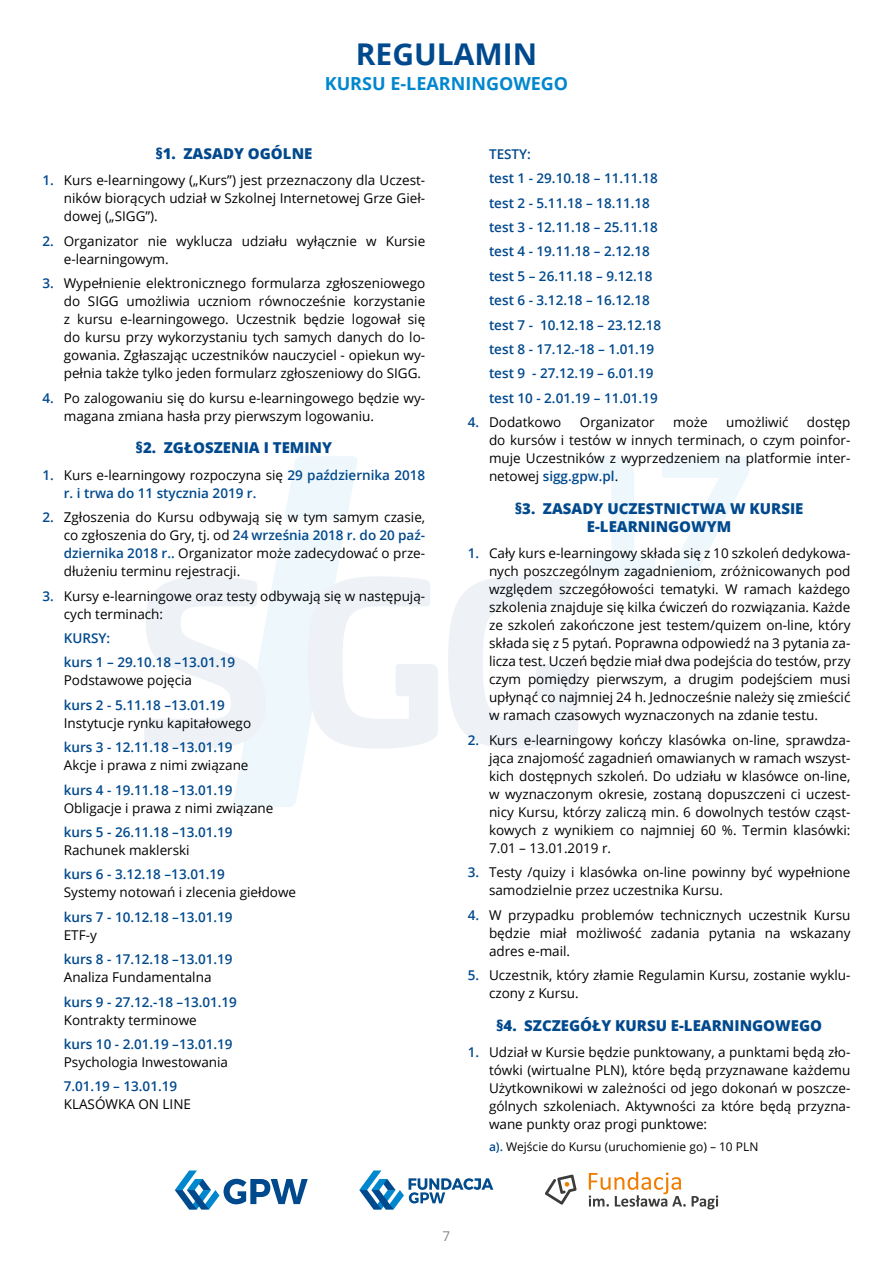
<style>
.page{position:relative;width:893px;height:1263px;background:#fff}
.page>*{position:absolute;margin:0;border:0;box-sizing:border-box;transform-origin:0 0}
.t1{font:700 30px "Open Sans";color:#00498d}
.t2{font:700 18px "Open Sans";color:#0087ce}
.t3{font:800 15px/18px "Open Sans";color:#00498d;text-align:center}
.t4{font:13.5px/18px "Open Sans";color:#000;text-align:justify}
.t5{font:600 13.5px/24.5px "Open Sans";color:#00498d}
.t6{font:13.5px "Open Sans";color:#878787}
.t7{font:12px "Open Sans";color:#000}
.s1{font-weight:600;color:#00498d}
.s2{font-weight:400;color:#000}
</style>
<div class="page">
<svg style="left:175px;top:1170px;width:133px;height:39px"></svg>
<svg style="left:285px;top:456px;width:72px;height:64px"></svg>
<svg style="left:588px;top:456px;width:67px;height:119px"></svg>
<svg style="left:448px;top:576px;width:130px;height:173px"></svg>
<svg style="left:144px;top:534px;width:294px;height:273px"></svg>
<svg style="left:662px;top:457px;width:87px;height:118px"></svg>
<svg style="left:545px;top:1174px;width:32px;height:31px"></svg>
<svg style="left:589px;top:1172px;width:129px;height:37px"></svg>
<svg style="left:359px;top:1170px;width:134px;height:39px"></svg>
<h1 class="t1" style="left:356px;top:33px;width:183px">REGULAMIN</h1>
<h2 class="t2" style="left:325px;top:71px;width:245px">KURSU E-LEARNINGOWEGO</h2>
<p class="t3" style="left:155px;top:144px;width:159px">§1. ZASADY OGÓLNE</p>
<p class="t4" style="left:64px;top:171px;width:363px;text-indent:-21px"><span class="s1">1.</span> Kurs e-learningowy („Kurs”) jest przeznaczony dla Uczest&shy;ników biorących udział w Szkolnej Internetowej Grze Gieł&shy;dowej („SIGG”).</p>
<p class="t4" style="left:64px;top:232px;width:363px;text-indent:-21px"><span class="s1">2.</span> Organizator nie wyklucza udziału wyłącznie w Kursie e-learningowym.</p>
<p class="t4" style="left:64px;top:274px;width:363px;text-indent:-21px"><span class="s1">3.</span> Wypełnienie elektronicznego formularza zgłoszeniowego do SIGG umożliwia uczniom równocześnie korzystanie z kursu e-learningowego. Uczestnik będzie logował się do kursu przy wykorzystaniu tych samych danych do lo&shy;gowania. Zgłaszając uczestników nauczyciel - opiekun wy&shy;pełnia także tylko jeden formularz zgłoszeniowy do SIGG.</p>
<p class="t4" style="left:64px;top:388px;width:363px;text-indent:-21px"><span class="s1">4.</span> Po zalogowaniu się do kursu e-learningowego będzie wy&shy;magana zmiana hasła przy pierwszym logowaniu.</p>
<p class="t3" style="left:136px;top:438px;width:198px">§2. ZGŁOSZENIA I TEMINY</p>
<p class="t5" style="left:64px;top:466px;width:363px;line-height:18px;text-indent:-21px">1. <span class="s2">Kurs e-learningowy rozpoczyna się</span> 29 października 2018 r. i trwa do 11 stycznia 2019 r.</p>
<p class="t4" style="left:64px;top:508px;width:363px;text-indent:-21px"><span class="s1">2.</span> Zgłoszenia do Kursu odbywają się w tym samym czasie, co zgłoszenia do Gry, tj. od <span class="s1">24 września 2018 r. do 20 paź&shy;dziernika 2018 r..</span> Organizator może zadecydować o prze&shy;dłużeniu terminu rejestracji.</p>
<p class="t4" style="left:64px;top:586px;width:363px;text-indent:-21px"><span class="s1">3.</span> Kursy e-learningowe oraz testy odbywają się w następują&shy;cych terminach:</p>
<p class="t5" style="left:64px;top:626px;width:173px">KURSY:<br>kurs 1 – 29.10.18 –13.01.19</p>
<p class="t4" style="left:64px;top:671px;width:130px">Podstawowe pojęcia</p>
<p class="t5" style="left:64px;top:692px;width:163px">kurs 2 - 5.11.18 –13.01.19</p>
<p class="t4" style="left:64px;top:714px;width:189px">Instytucje rynku kapitałowego</p>
<p class="t5" style="left:64px;top:735px;width:170px">kurs 3 - 12.11.18 –13.01.19</p>
<p class="t4" style="left:64px;top:756px;width:186px">Akcje i prawa z nimi związane</p>
<p class="t5" style="left:64px;top:777px;width:170px">kurs 4 - 19.11.18 –13.01.19</p>
<p class="t4" style="left:64px;top:798px;width:211px">Obligacje i prawa z nimi związane</p>
<p class="t5" style="left:64px;top:820px;width:170px">kurs 5 - 26.11.18 –13.01.19</p>
<p class="t4" style="left:64px;top:841px;width:127px">Rachunek maklerski</p>
<p class="t5" style="left:64px;top:862px;width:163px">kurs 6 - 3.12.18 –13.01.19</p>
<p class="t4" style="left:64px;top:883px;width:234px">Systemy notowań i zlecenia giełdowe</p>
<p class="t5" style="left:64px;top:904px;width:170px">kurs 7 - 10.12.18 –13.01.19</p>
<p class="t4" style="left:64px;top:925px;width:35px">ETF-y</p>
<p class="t5" style="left:64px;top:947px;width:170px">kurs 8 - 17.12.18 –13.01.19</p>
<p class="t4" style="left:64px;top:968px;width:149px">Analiza Fundamentalna</p>
<p class="t5" style="left:64px;top:989px;width:175px">kurs 9 - 27.12.-18 –13.01.19</p>
<p class="t4" style="left:64px;top:1010px;width:135px">Kontrakty terminowe</p>
<p class="t5" style="left:64px;top:1031px;width:170px">kurs 10 - 2.01.19 –13.01.19</p>
<p class="t4" style="left:64px;top:1053px;width:166px">Psychologia Inwestowania</p>
<p class="t5" style="left:64px;top:1074px;width:115px">7.01.19 – 13.01.19</p>
<p class="t4" style="left:64px;top:1095px;width:129px">KLASÓWKA ON LINE</p>
<p class="t5" style="left:489px;top:141px;width:174px">TESTY:<br>test 1 - 29.10.18 – 11.11.18 test 2 - 5.11.18 – 18.11.18 test 3 - 12.11.18 – 25.11.18 test 4 - 19.11.18 – 2.12.18 test 5 – 26.11.18 – 9.12.18 test 6 - 3.12.18 – 16.12.18 test 7 - 10.12.18 – 23.12.18 test 8 - 17.12.-18 – 1.01.19 test 9 - 27.12.19 – 6.01.19 test 10 - 2.01.19 – 11.01.19</p>
<p class="t4" style="left:468px;top:413px;width:95px"><span class="s1">4.</span> Dodatkowo</p>
<p class="t4" style="left:580px;top:413px;width:76px">Organizator</p>
<p class="t4" style="left:673px;top:413px;width:36px">może</p>
<p class="t4" style="left:726px;top:413px;width:64px">umożliwić</p>
<p class="t4" style="left:489px;top:413px;width:363px;text-indent:318px">dostęp do kursów i testów w innych terminach, o czym poinfor&shy;muje Uczestników z wyprzedzeniem na platformie inter&shy;netowej <span class="s1">sigg.gpw.pl</span>.</p>
<p class="t3" style="left:515px;top:499px;width:290px">§3. ZASADY UCZESTNICTWA W KURSIE<br>E-LEARNINGOWYM</p>
<p class="t4" style="left:489px;top:544px;width:363px;text-indent:-21px"><span class="s1">1.</span> Cały kurs e-learningowy składa się z 10 szkoleń dedykowa&shy;nych poszczególnym zagadnieniom, zróżnicowanych pod względem szczegółowości tematyki. W ramach każdego szkolenia znajduje się kilka ćwiczeń do rozwiązania. Każde ze szkoleń zakończone jest testem/quizem on-line, który składa się z 5 pytań. Poprawna odpowiedź na 3 pytania za&shy;licza test. Uczeń będzie miał dwa podejścia do testów, przy czym pomiędzy pierwszym, a drugim podejściem musi upłynąć co najmniej 24 h. Jednocześnie należy się zmieścić w ramach czasowych wyznaczonych na zdanie testu.</p>
<p class="t4" style="left:489px;top:731px;width:363px;text-indent:-21px"><span class="s1">2.</span> Kurs e-learningowy kończy klasówka on-line, sprawdza&shy;jąca znajomość zagadnień omawianych w ramach wszyst&shy;kich dostępnych szkoleń. Do udziału w klasówce on-line, w wyznaczonym okresie, zostaną dopuszczeni ci uczest&shy;nicy Kursu, którzy zaliczą min. 6 dowolnych testów cząst&shy;kowych z wynikiem co najmniej 60 %. Termin klasówki:<br>7.01 – 13.01.2019 r.</p>
<p class="t4" style="left:489px;top:863px;width:363px;text-indent:-21px"><span class="s1">3.</span> Testy /quizy i klasówka on-line powinny być wypełnione samodzielnie przez uczestnika Kursu.</p>
<p class="t4" style="left:489px;top:905px;width:363px;text-indent:-21px"><span class="s1">4.</span> W przypadku problemów technicznych uczestnik Kursu będzie miał możliwość zadania pytania na wskazany adres e-mail.</p>
<p class="t4" style="left:489px;top:966px;width:363px;text-indent:-21px"><span class="s1">5.</span> Uczestnik, który złamie Regulamin Kursu, zostanie wyklu&shy;czony z Kursu.</p>
<p class="t3" style="left:496px;top:1016px;width:328px">§4. SZCZEGÓŁY KURSU E-LEARNINGOWEGO</p>
<p class="t4" style="left:489px;top:1043px;width:363px;text-indent:-21px"><span class="s1">1.</span> Udział w Kursie będzie punktowany, a punktami będą zło&shy;tówki (wirtualne PLN), które będą przyznawane każdemu Użytkownikowi w zależności od jego dokonań w poszcze&shy;gólnych szkoleniach. Aktywności za które będą przyzna&shy;wane punkty oraz progi punktowe:</p>
<p class="t7" style="left:489px;top:1138px;width:271px"><span class="s1">a).</span> Wejście do Kursu (uruchomienie go) – 10 PLN</p>
<p class="t6" style="left:443px;top:1227px;width:9px">7</p>
</div>
